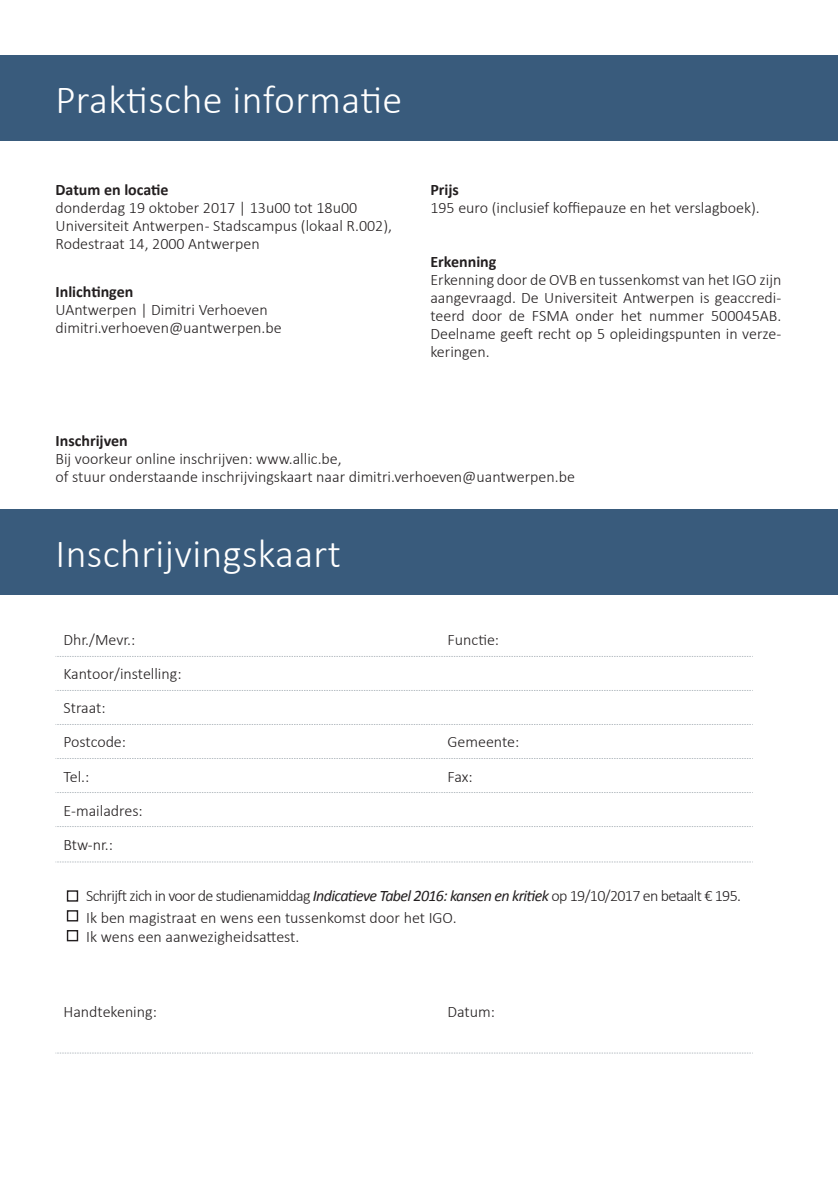
<style>
.page{position:relative;width:838px;height:1190px;background:#fff}
.page>*{position:absolute;margin:0;border:0;box-sizing:border-box;transform-origin:0 0}
.t1{font:300 40px "Calibri";letter-spacing:.01em;color:#fff}
.t2{font:300 16px/18px "Calibri";color:#231f20}
.t3{font:300 16px "Calibri";letter-spacing:-.04em;color:#231f20}
.t4{font:700 16px "Calibri";color:#231f20}
.s1{font-weight:400;font-style:italic}
</style>
<div class="page">
<div style="left:0;top:55px;width:838px;height:86px;background:#395b7c"></div>
<svg style="left:55px;top:656px;width:698px;height:1px"></svg>
<svg style="left:55px;top:690px;width:698px;height:1px"></svg>
<svg style="left:55px;top:724px;width:698px;height:1px"></svg>
<svg style="left:55px;top:758px;width:698px;height:1px"></svg>
<svg style="left:55px;top:792px;width:698px;height:1px"></svg>
<svg style="left:55px;top:826px;width:698px;height:1px"></svg>
<svg style="left:55px;top:1053px;width:698px;height:1px"></svg>
<svg style="left:55px;top:862px;width:698px;height:1px"></svg>
<div style="left:0;top:509px;width:838px;height:85px;background:#395b7c"></div>
<div style="left:67px;top:910px;width:11px;height:11px;border:1px solid #231f20"></div>
<div style="left:67px;top:890px;width:11px;height:12px;border:1px solid #231f20"></div>
<div style="left:67px;top:930px;width:11px;height:11px;border:1px solid #231f20"></div>
<p class="t1" style="left:55px;top:75px;width:348px">Praktische informatie</p>
<p class="t4" style="left:55px;top:178px;width:115px">Datum en locatie</p>
<p class="t2" style="left:55px;top:198px;width:303px">donderdag 19 oktober 2017 | 13u00 tot 18u00</p>
<p class="t2" style="left:55px;top:216px;width:338px">Universiteit Antwerpen - Stadscampus (lokaal R.002),<br>Rodestraat 14, 2000 Antwerpen</p>
<p class="t4" style="left:55px;top:280px;width:79px">Inlichtingen</p>
<p class="t2" style="left:55px;top:300px;width:214px">UAntwerpen | Dimitri Verhoeven</p>
<p class="t2" style="left:55px;top:318px;width:228px">dimitri.verhoeven@uantwerpen.be</p>
<p class="t4" style="left:430px;top:178px;width:30px">Prijs</p>
<p class="t2" style="left:430px;top:198px;width:331px">195 euro (inclusief koffiepauze en het verslagboek).</p>
<p class="t4" style="left:430px;top:250px;width:68px">Erkenning</p>
<p class="t2" style="left:430px;top:270px;width:352px;text-align:justify">Erkenning door de OVB en tussenkomst van het IGO zijn aangevraagd. De Universiteit Antwerpen is geaccredi&shy;teerd door de FSMA onder het nummer 500045AB.<br>Deelname geeft recht op 5 opleidingspunten in verze&shy;keringen.</p>
<p class="t4" style="left:55px;top:430px;width:74px">Inschrijven</p>
<p class="t2" style="left:55px;top:450px;width:288px">Bij voorkeur online inschrijven: www.allic.be,</p>
<p class="t2" style="left:55px;top:468px;width:521px">of stuur onderstaande inschrijvingskaart naar dimitri.verhoeven@uantwerpen.be</p>
<p class="t1" style="left:55px;top:529px;width:287px">Inschrijvingskaart</p>
<p class="t2" style="left:63px;top:631px;width:73px">Dhr./Mevr.:</p>
<p class="t2" style="left:447px;top:631px;width:53px">Functie:</p>
<p class="t2" style="left:63px;top:665px;width:120px">Kantoor/instelling:</p>
<p class="t2" style="left:63px;top:699px;width:44px">Straat:</p>
<p class="t2" style="left:63px;top:733px;width:64px">Postcode:</p>
<p class="t2" style="left:447px;top:733px;width:73px">Gemeente:</p>
<p class="t2" style="left:63px;top:767px;width:27px">Tel.:</p>
<p class="t2" style="left:447px;top:767px;width:27px">Fax:</p>
<p class="t2" style="left:63px;top:801px;width:81px">E-mailadres:</p>
<p class="t2" style="left:63px;top:836px;width:51px">Btw-nr.:</p>
<p class="t3" style="left:86px;top:886px;width:656px">Schrijft zich in voor de studienamiddag <span class="s1">Indicatieve Tabel 2016: kansen en kritiek</span> op 19/10/2017 en betaalt € 195.</p>
<p class="t2" style="left:86px;top:909px;width:372px">Ik ben magistraat en wens een tussenkomst door het IGO.</p>
<p class="t2" style="left:86px;top:928px;width:215px">Ik wens een aanwezigheidsattest.</p>
<p class="t2" style="left:63px;top:1003px;width:95px">Handtekening:</p>
<p class="t2" style="left:447px;top:1003px;width:49px">Datum:</p>
</div>
